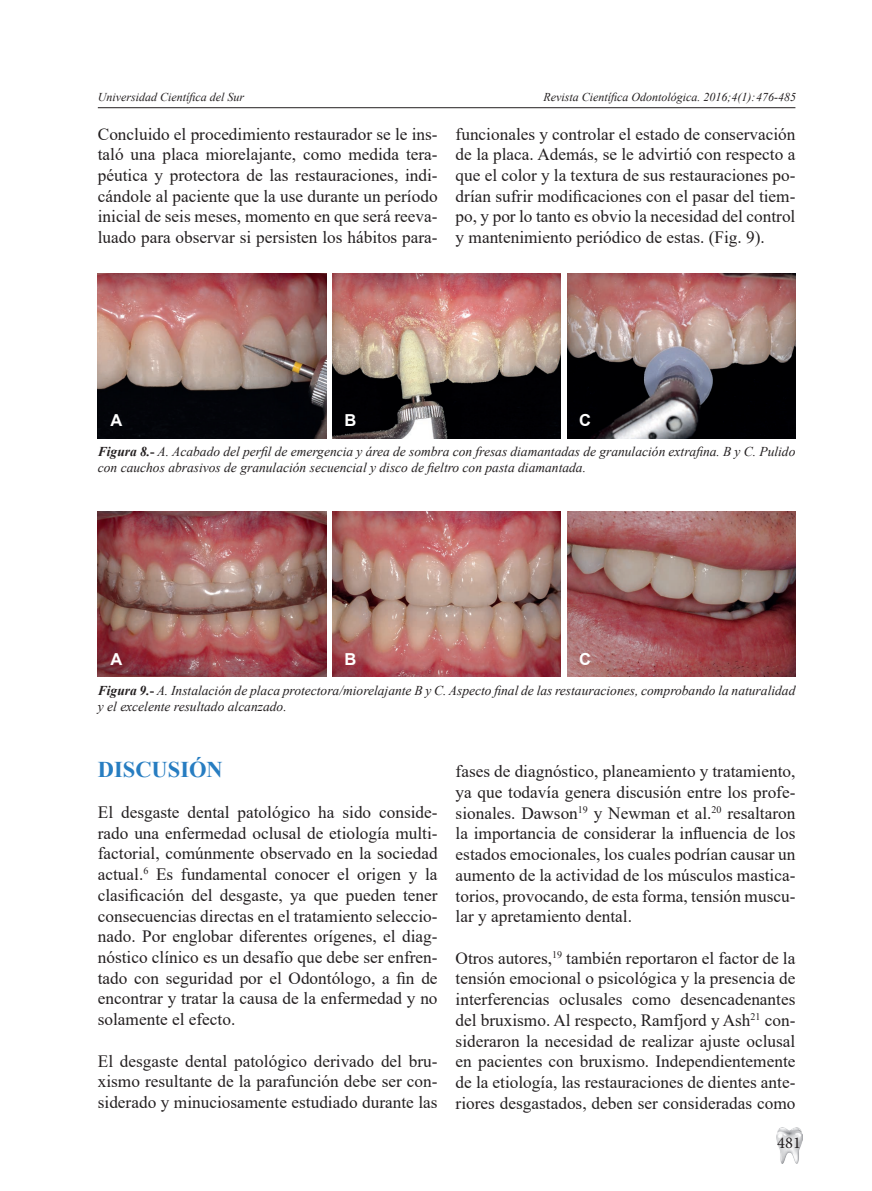
<style>
.page{position:relative;width:872px;height:1191px;background:#fff}
.page>*{position:absolute;margin:0;border:0;box-sizing:border-box;transform-origin:0 0}
.t1{font:700 22.5px "Times New Roman";color:#277dc1}
.t2{font:17.25px/20.7px "Times New Roman";color:#231f20;text-align:justify}
.t3{font:700 16.5px "Arial";color:#fff}
.t4{font:16.5px "Minion Pro";color:#231f20}
.t5{font:italic 13.5px/15.6px "Times New Roman";color:#231f20}
.t6{font:italic 12px "Times New Roman";color:#231f20}
.s1{font-weight:700}
.s2{font-weight:700;font-style:normal}
</style>
<div class="page">
<img style="left:776px;top:1127px;width:26px;height:36px">
<hr style="left:98px;top:107px;width:697px;height:1px;background:#231f20">
<img style="left:332px;top:273px;width:229px;height:165px">
<img style="left:332px;top:511px;width:229px;height:165px">
<img style="left:98px;top:273px;width:228px;height:148px">
<img style="left:98px;top:511px;width:228px;height:165px">
<div style="left:98px;top:421px;width:228px;height:17px;background:#030409"></div>
<img style="left:567px;top:273px;width:228px;height:165px">
<img style="left:567px;top:511px;width:228px;height:165px">
<p class="t6" style="left:98px;top:89px;width:148px">Universidad Científica del Sur</p>
<p class="t6" style="left:543px;top:88px;width:254px">Revista Científica Odontológica. 2016;4(1):476-485</p>
<p class="t2" style="left:98px;top:123px;width:341px">Concluido el procedimiento restaurador se le ins&shy;taló una placa miorelajante, como medida tera&shy;péutica y protectora de las restauraciones, indi&shy;cándole al paciente que la use durante un período inicial de seis meses, momento en que será reeva&shy;luado para observar si persisten los hábitos para-</p>
<p class="t2" style="left:455px;top:123px;width:341px">funcionales y controlar el estado de conservación de la placa. Además, se le advirtió con respecto a que el color y la textura de sus restauraciones po&shy;drían sufrir modificaciones con el pasar del tiem&shy;po, y por lo tanto es obvio la necesidad del control y mantenimiento periódico de estas. (Fig. 9).</p>
<p class="t3" style="left:111px;top:409px;width:13px">A</p>
<p class="t3" style="left:344px;top:409px;width:13px">B</p>
<p class="t3" style="left:579px;top:409px;width:13px">C</p>
<p class="t5" style="left:98px;top:443px;width:699px"><span class="s1">Figura 8.</span><span class="s2">-</span> A. Acabado del perfil de emergencia y área de sombra con fresas diamantadas de granulación extrafina. B y C. Pulido con cauchos abrasivos de granulación secuencial y disco de fieltro con pasta diamantada.</p>
<p class="t3" style="left:111px;top:647px;width:13px">A</p>
<p class="t3" style="left:344px;top:647px;width:13px">B</p>
<p class="t3" style="left:579px;top:647px;width:13px">C</p>
<p class="t5" style="left:98px;top:683px;width:699px"><span class="s1">Figura 9.</span><span class="s2">-</span> A. Instalación de placa protectora/miorelajante B y C. Aspecto final de las restauraciones, comprobando la naturalidad y el excelente resultado alcanzado.</p>
<h1 class="t1" style="left:98px;top:753px;width:127px">DISCUSIÓN</h1>
<p class="t2" style="left:98px;top:801px;width:341px">El desgaste dental patológico ha sido conside&shy;rado una enfermedad oclusal de etiología multi&shy;factorial, comúnmente observado en la sociedad actual.<sup>6</sup> Es fundamental conocer el origen y la clasificación del desgaste, ya que pueden tener consecuencias directas en el tratamiento seleccio&shy;nado. Por englobar diferentes orígenes, el diag&shy;nóstico clínico es un desafío que debe ser enfren&shy;tado con seguridad por el Odontólogo, a fin de encontrar y tratar la causa de la enfermedad y no solamente el efecto.</p>
<p class="t2" style="left:98px;top:1049px;width:341px">El desgaste dental patológico derivado del bru&shy;xismo resultante de la parafunción debe ser con&shy;siderado y minuciosamente estudiado durante las</p>
<p class="t2" style="left:455px;top:760px;width:341px">fases de diagnóstico, planeamiento y tratamiento, ya que todavía genera discusión entre los profe&shy;sionales. Dawson<sup>19</sup> y Newman et al.<sup>20</sup> resaltaron la importancia de considerar la influencia de los estados emocionales, los cuales podrían causar un aumento de la actividad de los músculos mastica&shy;torios, provocando, de esta forma, tensión muscu&shy;lar y apretamiento dental.</p>
<p class="t2" style="left:455px;top:947px;width:341px">Otros autores,<sup>19</sup> también reportaron el factor de la tensión emocional o psicológica y la presencia de interferencias oclusales como desencadenantes del bruxismo. Al respecto, Ramfjord y Ash<sup>21</sup> con&shy;sideraron la necesidad de realizar ajuste oclusal en pacientes con bruxismo. Independientemente de la etiología, las restauraciones de dientes ante&shy;riores desgastados, deben ser consideradas como</p>
<p class="t4" style="left:777px;top:1132px;width:25px">481</p>
</div>
